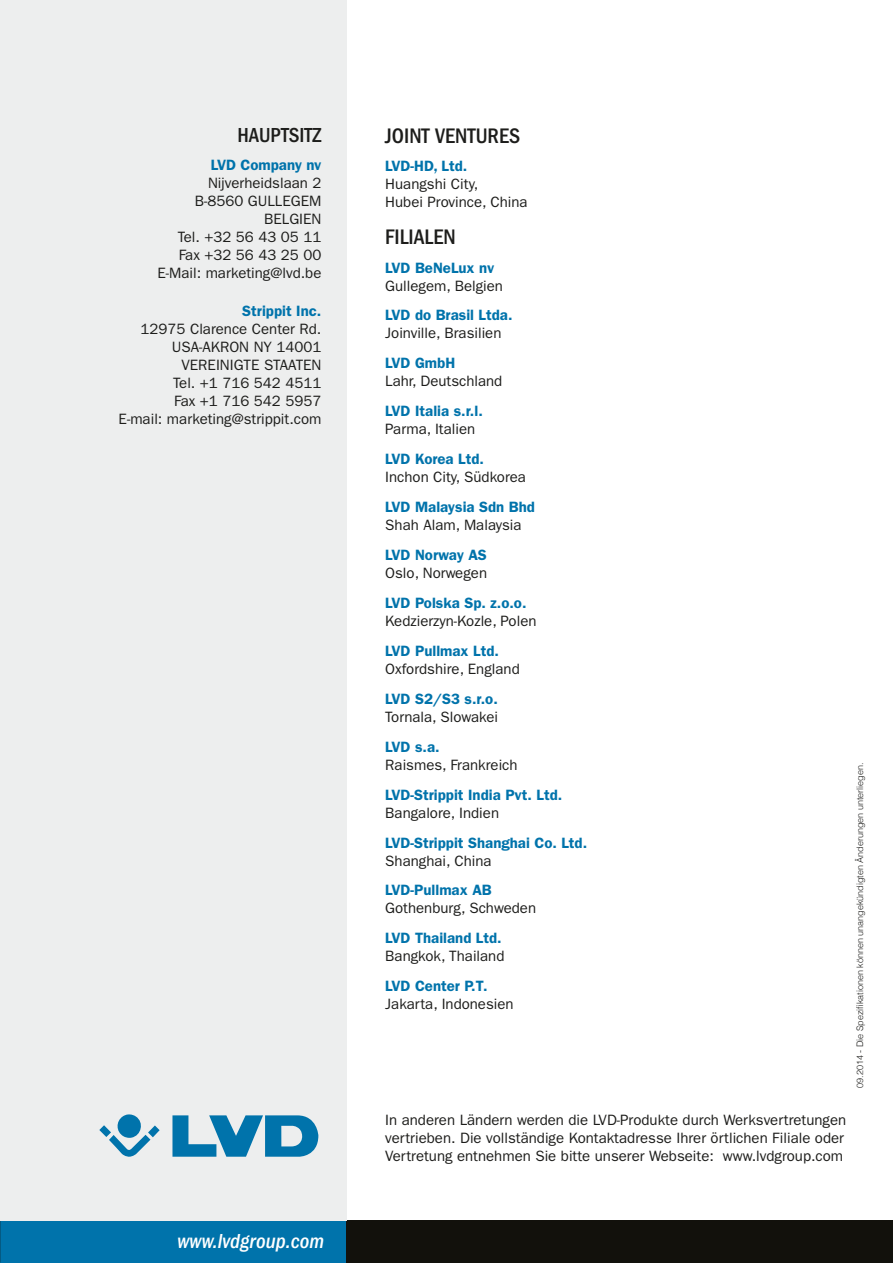
<style>
.page{position:relative;width:893px;height:1263px;background:#fff}
.page>*{position:absolute;margin:0;border:0;box-sizing:border-box;transform-origin:0 0}
.t1{font:500 condensed 21.75px "ITC Franklin Gothic Std";color:#1d1d1b}
.t2{font:italic 500 condensed 21px "ITC Franklin Gothic Std";color:#fff}
.t3{font:500 condensed 21px "ITC Franklin Gothic Std";color:#1d1d1b}
.t4{font:15px/18px "ITC Franklin Gothic Std";color:#1d1d1b}
.t5{font:600 15px "ITC Franklin Gothic Std";color:#0073ab}
.t6{font:300 9px "Helvetica";color:#1d1d1b}
</style>
<div class="page">
<div style="left:0;top:1220px;width:347px;height:43px;background:#0073ab"></div>
<div style="left:347px;top:1220px;width:546px;height:43px;background:#12110c"></div>
<div style="left:0;top:0;width:347px;height:1220px;background:#edeeee"></div>
<svg style="left:172px;top:1115px;width:146px;height:42px"></svg>
<svg style="left:100px;top:1114px;width:60px;height:43px"></svg>
<hr style="left:0;top:0;width:1px;height:1220px;background:#0073ab">
<h2 class="t3" style="left:237px;top:123px;width:86px">HAUPTSITZ</h2>
<p class="t5" style="left:211px;top:156px;width:112px">LVD Company nv</p>
<p class="t4" style="left:157px;top:174px;width:166px;text-align:right">Nijverheidslaan 2<br>B-8560 GULLEGEM<br>BELGIEN<br>Tel. +32 56 43 05 11<br>Fax +32 56 43 25 00<br>E-Mail: marketing@lvd.be</p>
<p class="t5" style="left:242px;top:302px;width:81px">Strippit Inc.</p>
<p class="t4" style="left:119px;top:320px;width:204px;text-align:right">12975 Clarence Center Rd.<br>USA-AKRON NY 14001<br>VEREINIGTE STAATEN<br>Tel. +1 716 542 4511<br>Fax +1 716 542 5957<br>E-mail: marketing@strippit.com</p>
<h2 class="t2" style="left:177px;top:1229px;width:148px">www.lvdgroup.com</h2>
<h1 class="t1" style="left:385px;top:123px;width:136px">JOINT VENTURES</h1>
<p class="t5" style="left:385px;top:157px;width:84px">LVD-HD, Ltd.</p>
<p class="t4" style="left:385px;top:175px;width:144px">Huangshi City,<br>Hubei Province, China</p>
<h1 class="t1" style="left:385px;top:224px;width:72px">FILIALEN</h1>
<p class="t5" style="left:385px;top:259px;width:110px">LVD BeNeLux nv</p>
<p class="t4" style="left:385px;top:277px;width:119px">Gullegem, Belgien</p>
<p class="t5" style="left:385px;top:306px;width:129px">LVD do Brasil Ltda.</p>
<p class="t4" style="left:385px;top:324px;width:118px">Joinville, Brasilien</p>
<p class="t5" style="left:385px;top:354px;width:71px">LVD GmbH</p>
<p class="t4" style="left:385px;top:372px;width:119px">Lahr, Deutschland</p>
<p class="t5" style="left:385px;top:402px;width:99px">LVD Italia s.r.l.</p>
<p class="t4" style="left:385px;top:420px;width:91px">Parma, Italien</p>
<p class="t5" style="left:385px;top:450px;width:100px">LVD Korea Ltd.</p>
<p class="t4" style="left:385px;top:468px;width:142px">Inchon City, Südkorea</p>
<p class="t5" style="left:385px;top:498px;width:151px">LVD Malaysia Sdn Bhd</p>
<p class="t4" style="left:385px;top:516px;width:138px">Shah Alam, Malaysia</p>
<p class="t5" style="left:385px;top:546px;width:103px">LVD Norway AS</p>
<p class="t4" style="left:385px;top:564px;width:103px">Oslo, Norwegen</p>
<p class="t5" style="left:385px;top:594px;width:143px">LVD Polska Sp. z.o.o.</p>
<p class="t4" style="left:385px;top:612px;width:153px">Kedzierzyn-Kozle, Polen</p>
<p class="t5" style="left:385px;top:642px;width:115px">LVD Pullmax Ltd.</p>
<p class="t4" style="left:385px;top:660px;width:136px">Oxfordshire, England</p>
<p class="t5" style="left:385px;top:690px;width:114px">LVD S2/S3 s.r.o.</p>
<p class="t4" style="left:385px;top:708px;width:114px">Tornala, Slowakei</p>
<p class="t5" style="left:385px;top:738px;width:56px">LVD s.a.</p>
<p class="t4" style="left:385px;top:756px;width:134px">Raismes, Frankreich</p>
<p class="t5" style="left:385px;top:786px;width:179px">LVD-Strippit India Pvt. Ltd.</p>
<p class="t4" style="left:385px;top:804px;width:115px">Bangalore, Indien</p>
<p class="t5" style="left:385px;top:833px;width:203px">LVD-Strippit Shanghai Co. Ltd.</p>
<p class="t4" style="left:385px;top:851px;width:108px">Shanghai, China</p>
<p class="t5" style="left:385px;top:881px;width:108px">LVD-Pullmax AB</p>
<p class="t4" style="left:385px;top:899px;width:152px">Gothenburg, Schweden</p>
<p class="t5" style="left:385px;top:929px;width:118px">LVD Thailand Ltd.</p>
<p class="t4" style="left:385px;top:947px;width:121px">Bangkok, Thailand</p>
<p class="t5" style="left:385px;top:977px;width:104px">LVD Center P.T.</p>
<p class="t4" style="left:385px;top:995px;width:130px">Jakarta, Indonesien</p>
<p class="t6" style="left:852px;top:1088px;width:327px;rotate:-90deg">09.2014 - Die Spezifikationen können unangekündigten Änderungen unterliegen.</p>
<p class="t4" style="left:385px;top:1111px;width:463px">In anderen Ländern werden die LVD-Produkte durch Werksvertretungen vertrieben. Die vollständige Kontaktadresse Ihrer örtlichen Filiale oder<br>Vertretung entnehmen Sie bitte unserer Webseite: www.lvdgroup.com</p>
</div>
